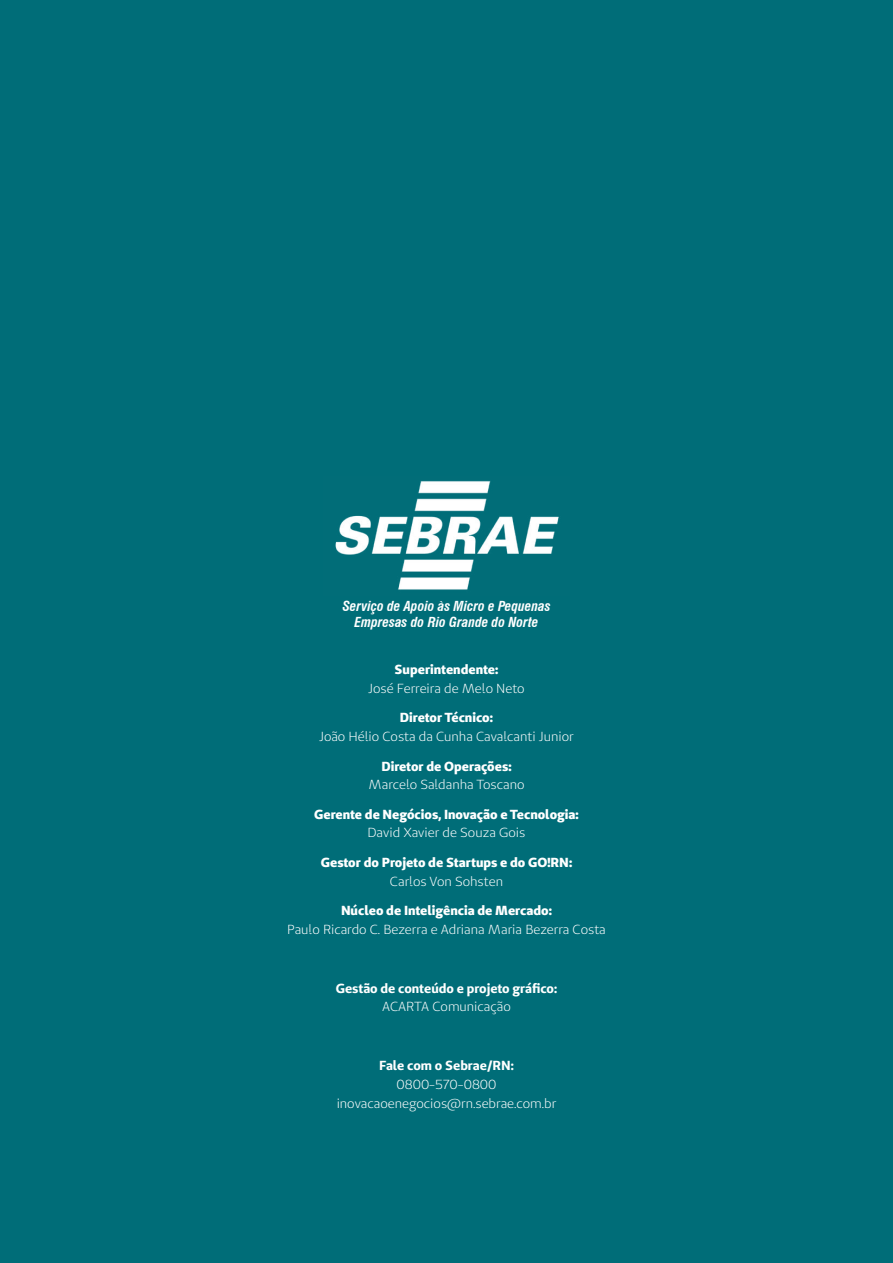
<style>
.page{position:relative;width:893px;height:1263px;background:#006d78}
.page>*{position:absolute;margin:0;border:0;box-sizing:border-box;transform-origin:0 0}
.t1{font:italic 700 condensed 13.5px/16.2px "Swiss 721 BT";color:#fff;text-align:center}
.t2{font:13.2px/18.8px "Unimed Sans";color:#fff;text-align:center}
.t3{font:800 13.2px "Unimed Sans";color:#fff}
.t4{font:700 13.2px "Unimed Sans";color:#fff}
</style>
<div class="page">
<img style="left:335px;top:481px;width:224px;height:109px">
<p class="t1" style="left:342px;top:598px;width:210px">Serviço de Apoio às Micro e Pequenas<br>Empresas do Rio Grande do Norte</p>
<p class="t3" style="left:395px;top:661px;width:105px">Superintendente:</p>
<p class="t2" style="left:368px;top:679px;width:158px">José Ferreira de Melo Neto</p>
<p class="t3" style="left:400px;top:709px;width:95px">Diretor Técnico:</p>
<p class="t2" style="left:319px;top:727px;width:256px">João Hélio Costa da Cunha Cavalcanti Junior</p>
<p class="t3" style="left:381px;top:757px;width:132px">Diretor de Operações:</p>
<p class="t2" style="left:368px;top:775px;width:157px">Marcelo Saldanha Toscano</p>
<p class="t3" style="left:314px;top:805px;width:266px">Gerente de Negócios, Inovação e Tecnologia:</p>
<p class="t2" style="left:367px;top:823px;width:160px">David Xavier de Souza Gois</p>
<p class="t3" style="left:321px;top:853px;width:253px">Gestor do Projeto de Startups e do GO!RN:</p>
<p class="t2" style="left:390px;top:871px;width:115px">Carlos Von Sohsten</p>
<p class="t3" style="left:341px;top:901px;width:212px">Núcleo de Inteligência de Mercado:</p>
<p class="t2" style="left:287px;top:919px;width:320px">Paulo Ricardo C. Bezerra e Adriana Maria Bezerra Costa</p>
<p class="t4" style="left:336px;top:979px;width:223px">Gestão de conteúdo e projeto gráfico:</p>
<p class="t2" style="left:382px;top:997px;width:130px">ACARTA Comunicação</p>
<p class="t4" style="left:379px;top:1057px;width:136px">Fale com o Sebrae/RN:</p>
<p class="t2" style="left:337px;top:1075px;width:221px">0800-570-0800 inovacaoenegocios@rn.sebrae.com.br</p>
</div>
